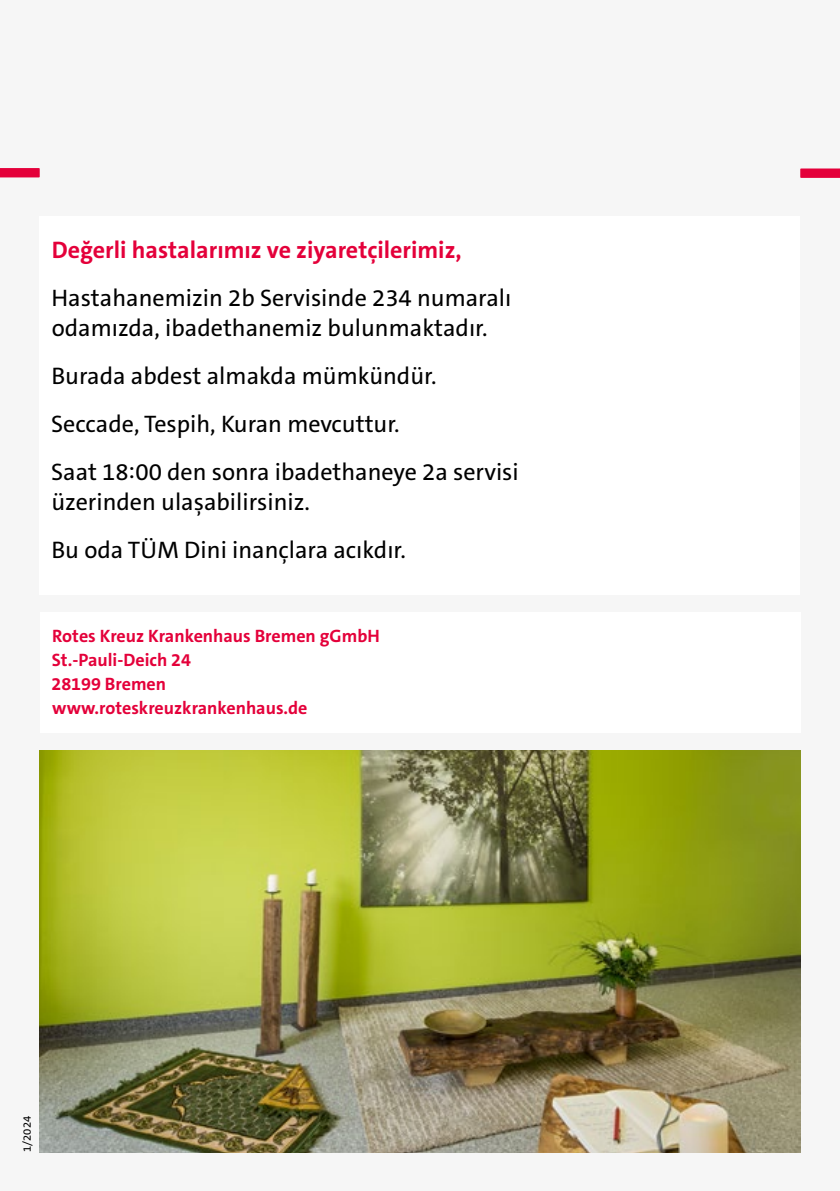
<style>
.page{position:relative;width:840px;height:1191px;background:#fff}
.page>*{position:absolute;margin:0;border:0;box-sizing:border-box;transform-origin:0 0}
.t1{font:24px/48px "The Sans C5";color:#000}
.t2{font:700 24px "The Sans C5";color:#e4003a}
.t3{font:700 18px/24px "The Sans C5";color:#e4003a}
.t4{font:11px "The Sans C5";color:#000}
</style>
<div class="page">
<div style="left:0;top:0;width:839px;height:1191px;background:#f6f6f6"></div>
<svg style="left:0;top:168px;width:40px;height:9px"></svg>
<div style="left:40px;top:216px;width:759px;height:378px;background:#fff"></div>
<img style="left:40px;top:750px;width:759px;height:402px">
<svg style="left:800px;top:168px;width:39px;height:10px"></svg>
<div style="left:40px;top:612px;width:368px;height:120px;background:#fff"></div>
<div style="left:395px;top:612px;width:404px;height:120px;background:#fff"></div>
<p class="t2" style="left:52px;top:234px;width:411px">Değerli hastalarımız ve ziyaretçilerimiz,</p>
<p class="t1" style="left:51px;top:283px;width:461px;line-height:30px">Hastahanemizin 2b Servisinde 234 numaralı odamızda, ibadethanemiz bulunmaktadır.</p>
<p class="t1" style="left:51px;top:352px;width:469px">Burada abdest almakda mümkündür.<br>Seccade, Tespih, Kuran mevcuttur.<br>Saat 18:00 den sonra ibadethaneye 2a servisi</p>
<p class="t1" style="left:51px;top:478px;width:356px">üzerinden ulaşabilirsiniz.<br>Bu oda TÜM Dini inançlara acıkdır.</p>
<p class="t3" style="left:51px;top:624px;width:329px">Rotes Kreuz Krankenhaus Bremen gGmbH<br>St.-Pauli-Deich 24<br>28199 Bremen www.roteskreuzkrankenhaus.de</p>
<p class="t4" style="left:20px;top:1151px;width:37px;rotate:-90deg">1/2024</p>
</div>
